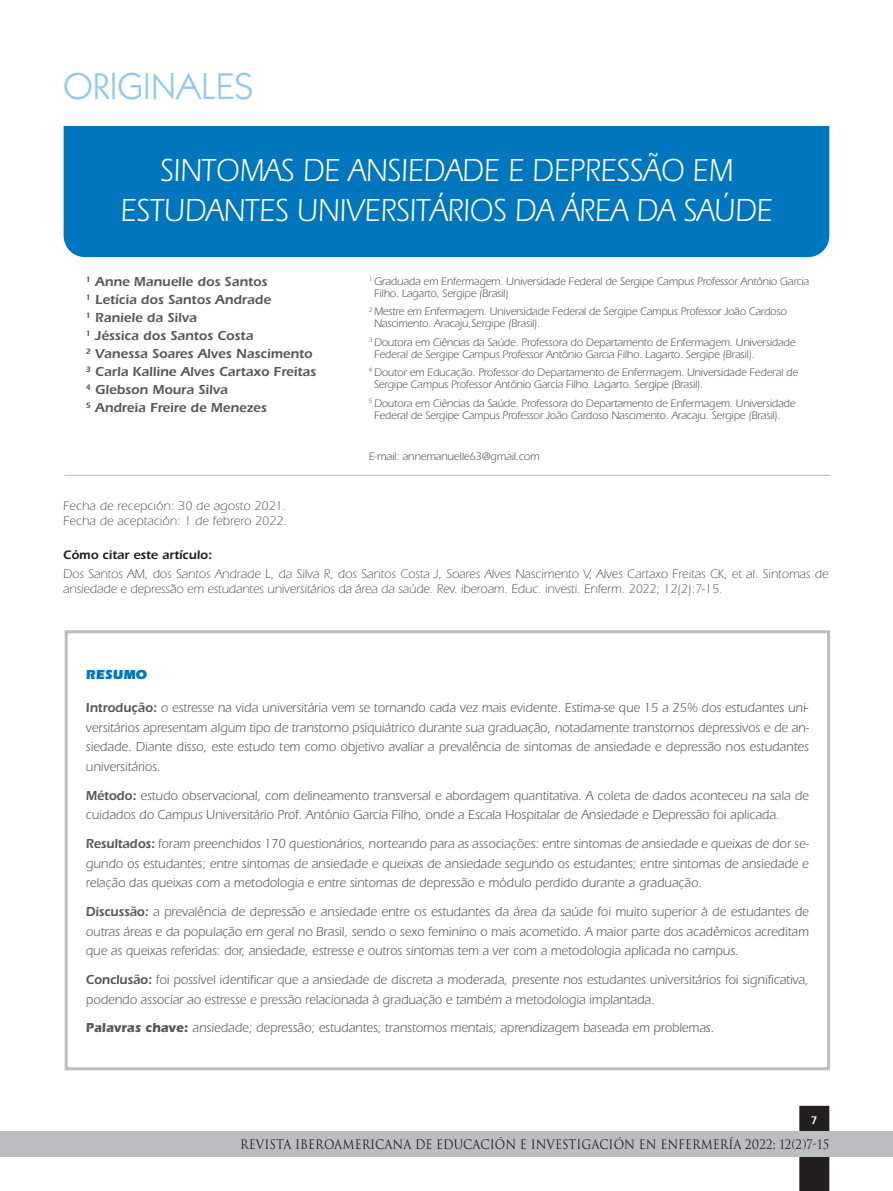
<style>
.page{position:relative;width:893px;height:1191px;background:#fff}
.page>*{position:absolute;margin:0;border:0;box-sizing:border-box;transform-origin:0 0}
.t1{font:37.5px "Itc Kabel";color:#91c9ed}
.t2{font:33px/40.5px "Itc Eras";color:#fff;text-align:center;scale:.9 1}
.t3{font:13.5px/19.8px "Itc Eras";color:#57585a;text-align:justify;scale:.95 1}
.t4{font:600 13.5px/18px "Itc Eras";color:#57585a}
.t5{font:900 13.5px "Itc Eras";color:#0076be;scale:.95 1}
.t6{font:300 12.75px/15.3px "Itc Eras";letter-spacing:.005em;color:#231f20}
.t7{font:12.75px "Trajan";color:#231f20;scale:.9 1}
.t8{font:600 12.75px "Itc Eras";color:#231f20}
.t9{font:800 12px "Rotis Sans Serif Std";color:#fff}
.t10{font:11.25px/12px "Itc Eras";letter-spacing:-.015em;color:#57585a}
.s1{font-weight:600}
.s2{font-weight:700}
</style>
<div class="page">
<div style="left:799px;top:1106px;width:30px;height:85px;background:#231f20"></div>
<div style="left:0;top:1131px;width:893px;height:25px;background:#bcbdc0"></div>
<div style="left:64px;top:106px;width:765px;height:151px;background:#0076be;border-radius:21px"></div>
<div style="left:64px;top:99px;width:784px;height:27px;background:#fff"></div>
<div style="left:65px;top:630px;width:765px;height:440px;border:3px solid #bcbdc0"></div>
<hr style="left:65px;top:475px;width:765px;height:1px;background:#91c9ed">
<h1 class="t1" style="left:64px;top:73px;width:191px">ORIGINALES</h1>
<h2 class="t2" style="left:120px;top:153px;width:726px">SINTOMAS DE ANSIEDADE E DEPRESSÃO EM<br>ESTUDANTES UNIVERSITÁRIOS DA ÁREA DA SAÚDE</h2>
<p class="t4" style="left:86px;top:274px;width:232px"><sup>1</sup> Anne Manuelle dos Santos<br><sup>1</sup> Letícia dos Santos Andrade<br><sup>1</sup> Raniele da Silva<br><sup>1</sup> Jéssica dos Santos Costa<br><sup>2</sup> Vanessa Soares Alves Nascimento<br><sup>3</sup> Carla Kalline Alves Cartaxo Freitas<br><sup>4</sup> Glebson Moura Silva<br><sup>5</sup> Andreia Freire de Menezes</p>
<p class="t10" style="left:374px;top:277px;width:437px;text-indent:-5px"><sup>1</sup> Graduada em Enfermagem. Universidade Federal de Sergipe Campus Professor Antônio Garcia<br>Filho. Lagarto, Sergipe (Brasil)</p>
<p class="t10" style="left:374px;top:307px;width:414px;text-indent:-5px"><sup>2</sup> Mestre em Enfermagem. Universidade Federal de Sergipe Campus Professor João Cardoso<br>Nascimento. Aracaju,Sergipe (Brasil).</p>
<p class="t10" style="left:374px;top:337px;width:423px;text-indent:-5px"><sup>3</sup> Doutora em Ciências da Saúde. Professora do Departamento de Enfermagem. Universidade<br>Federal de Sergipe Campus Professor Antônio Garcia Filho. Lagarto. Sergipe (Brasil).</p>
<p class="t10" style="left:374px;top:368px;width:426px;text-indent:-5px"><sup>4</sup> Doutor em Educação. Professor do Departamento de Enfermagem. Universidade Federal de<br>Sergipe Campus Professor Antônio Garcia Filho. Lagarto. Sergipe (Brasil).</p>
<p class="t10" style="left:374px;top:398px;width:423px;text-indent:-5px"><sup>5</sup> Doutora em Ciências da Saúde. Professora do Departamento de Enfermagem. Universidade<br>Federal de Sergipe Campus Professor João Cardoso Nascimento. Aracaju. Sergipe (Brasil).</p>
<p class="t10" style="left:369px;top:451px;width:172px">E-mail: annemanuelle63@gmail.com</p>
<p class="t6" style="left:63px;top:500px;width:225px">Fecha de recepción: 30 de agosto 2021.<br>Fecha de aceptación: 1 de febrero 2022.</p>
<p class="t8" style="left:63px;top:549px;width:151px">Cómo citar este artículo:</p>
<p class="t6" style="left:63px;top:568px;width:767px">Dos Santos AM, dos Santos Andrade L, da Silva R, dos Santos Costa J, Soares Alves Nascimento V, Alves Cartaxo Freitas CK, et al. Sintomas de ansiedade e depressão em estudantes universitários da área da saúde. Rev. iberoam. Educ. investi. Enferm. 2022; 12(2):7-15.</p>
<p class="t5" style="left:86px;top:669px;width:66px">RESUMO</p>
<p class="t3" style="left:86px;top:699px;width:763px"><span class="s1">Introdução:</span> o estresse na vida universitária vem se tornando cada vez mais evidente. Estima-se que 15 a 25% dos estudantes uni&shy;versitários apresentam algum tipo de transtorno psiquiátrico durante sua graduação, notadamente transtornos depressivos e de an&shy;siedade. Diante disso, este estudo tem como objetivo avaliar a prevalência de sintomas de ansiedade e depressão nos estudantes universitários.</p>
<p class="t3" style="left:86px;top:786px;width:762px"><span class="s1">Método:</span> estudo observacional, com delineamento transversal e abordagem quantitativa. A coleta de dados aconteceu na sala de cuidados do Campus Universitário Prof. Antônio Garcia Filho, onde a Escala Hospitalar de Ansiedade e Depressão foi aplicada.</p>
<p class="t3" style="left:86px;top:835px;width:763px"><span class="s1">Resultados:</span> foram preenchidos 170 questionários, norteando para as associações: entre sintomas de ansiedade e queixas de dor se&shy;gundo os estudantes; entre sintomas de ansiedade e queixas de ansiedade segundo os estudantes; entre sintomas de ansiedade e relação das queixas com a metodologia e entre sintomas de depressão e módulo perdido durante a graduação.</p>
<p class="t3" style="left:86px;top:903px;width:762px"><span class="s1">Discussão:</span> a prevalência de depressão e ansiedade entre os estudantes da área da saúde foi muito superior à de estudantes de outras áreas e da população em geral no Brasil, sendo o sexo feminino o mais acometido. A maior parte dos acadêmicos acreditam que as queixas referidas: dor, ansiedade, estresse e outros sintomas tem a ver com a metodologia aplicada no campus.</p>
<p class="t3" style="left:86px;top:971px;width:762px"><span class="s1">Conclusão:</span> foi possível identificar que a ansiedade de discreta a moderada, presente nos estudantes universitários foi significativa, podendo associar ao estresse e pressão relacionada à graduação e também a metodologia implantada.</p>
<p class="t3" style="left:86px;top:1019px;width:663px"><span class="s2">Palavras chave:</span> ansiedade; depressão; estudantes; transtornos mentais; aprendizagem baseada em problemas.</p>
<p class="t9" style="left:811px;top:1113px;width:8px">7</p>
<p class="t7" style="left:240px;top:1137px;width:656px">REVISTA IBEROAMERICANA DE EDUCACIÓN E INVESTIGACIÓN EN ENFERMERÍA 2022; 12(2)7-15</p>
</div>
